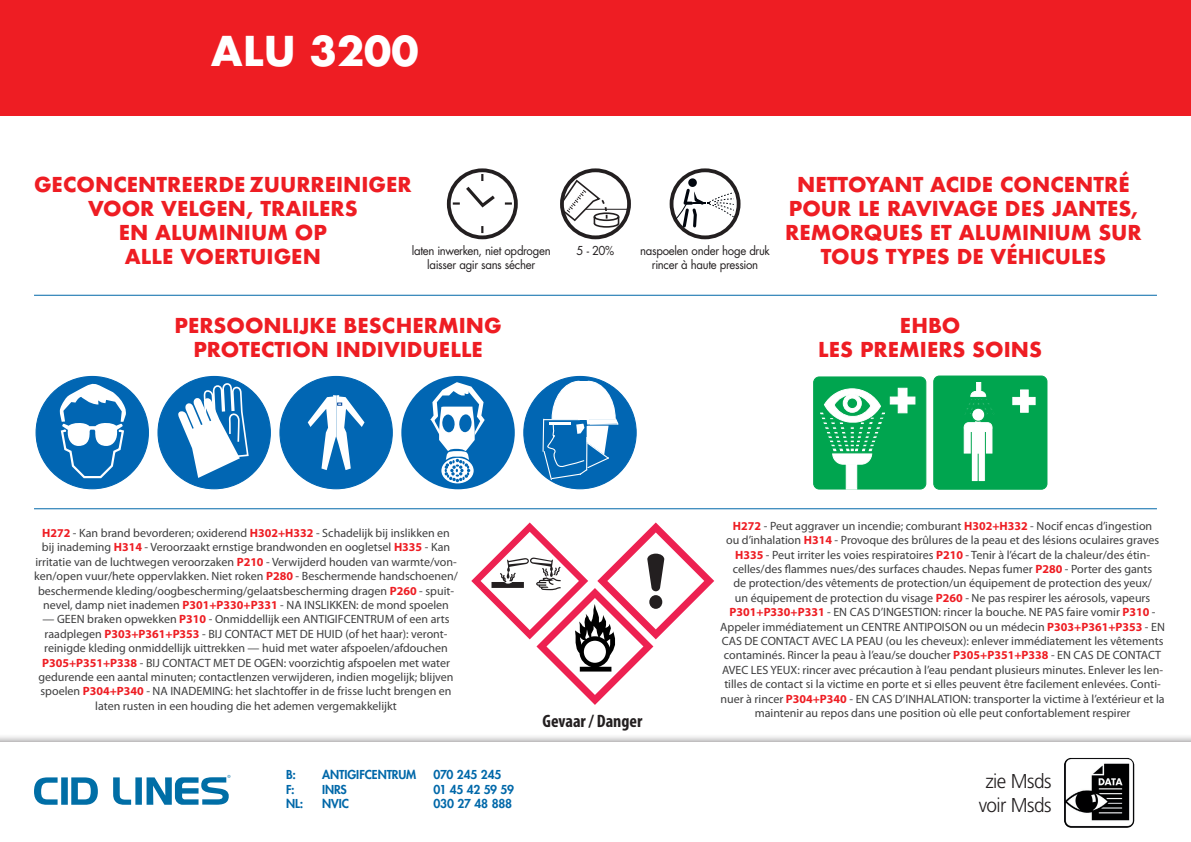
<style>
.page{position:relative;width:1191px;height:842px;background:#fff}
.page>*{position:absolute;margin:0;border:0;box-sizing:border-box;transform-origin:0 0}
.t1{font:700 40px "Futura";color:#fff}
.t2{font:700 20px/24px "Futura";color:#ee1d23;text-align:center}
.t3{font:300 20px/24px "Frutiger LT Std";letter-spacing:-.03em;color:#231f20;text-align:center;scale:.95 1}
.t4{font:700 condensed 18px "Myriad Pro";color:#231f20}
.t5{font:12px/14.4px "Myriad Pro";color:#3e3e3f;text-align:center}
.t6{font:12px/14.4px "Futura";letter-spacing:-.025em;color:#231f20;text-align:center;scale:.95 1}
.t7{font:800 12px "Futura";letter-spacing:-.01em;color:#0068a9}
.s1{font-weight:700;color:#ee1d23}
</style>
<div class="page">
<div style="left:0;top:733px;width:1191px;height:109px;background:#231f20;opacity:.75"></div>
<div style="left:0;top:743px;width:1191px;height:99px;background:#fff"></div>
<img style="left:1064px;top:758px;width:70px;height:70px">
<div style="left:0;top:0;width:1191px;height:116px;background:#ee1d23"></div>
<svg style="left:34px;top:777px;width:64px;height:28px"></svg>
<svg style="left:113px;top:775px;width:117px;height:30px"></svg>
<div style="left:36px;top:376px;width:112px;height:113px;background:#0166b3;border-radius:50%"></div>
<svg style="left:59px;top:382px;width:67px;height:97px"></svg>
<div style="left:933px;top:376px;width:114px;height:113px;background:#00a54f;border-radius:6px"></div>
<div style="left:933px;top:376px;width:114px;height:113px;border:1px solid #00a54f;border-radius:6px"></div>
<div style="left:1020px;top:390px;width:8px;height:22px;background:#fff"></div>
<div style="left:1012px;top:397px;width:23px;height:8px;background:#fff;border:1px solid #fff"></div>
<svg style="left:964px;top:430px;width:28px;height:23px"></svg>
<div style="left:971px;top:425px;width:14px;height:57px;background:#fff;border:1px solid #00a54f"></div>
<div style="left:964px;top:423px;width:28px;height:8px;background:#fff;border-radius:4px"></div>
<div style="left:964px;top:422px;width:28px;height:10px;border:1px solid #fff;border-radius:4px"></div>
<svg style="left:978px;top:454px;width:1px;height:28px"></svg>
<svg style="left:976px;top:382px;width:5px;height:9px"></svg>
<svg style="left:970px;top:391px;width:15px;height:15px"></svg>
<div style="left:970px;top:391px;width:15px;height:15px;border:1px solid #fff;border-radius:5px"></div>
<div style="left:967px;top:397px;width:23px;height:10px;background:#00a54f"></div>
<svg style="left:965px;top:398px;width:27px;height:26px"></svg>
<hr style="left:965px;top:400px;width:28px;height:2px;background:#00a54f">
<hr style="left:965px;top:405px;width:28px;height:2px;background:#00a54f">
<div style="left:813px;top:377px;width:112px;height:112px;background:#00a54f;border-radius:6px"></div>
<div style="left:813px;top:377px;width:113px;height:112px;border:1px solid #00a54f;border-radius:6px"></div>
<div style="left:898px;top:388px;width:9px;height:25px;background:#fff;border:1px solid #fff"></div>
<div style="left:890px;top:397px;width:25px;height:7px;background:#fff"></div>
<div style="left:832px;top:437px;width:39px;height:27px;background:#fff;border-radius:11px"></div>
<div style="left:832px;top:437px;width:40px;height:27px;border:1px solid #fff;border-radius:11px"></div>
<svg style="left:832px;top:451px;width:40px;height:2px"></svg>
<div style="left:846px;top:464px;width:11px;height:25px;background:#fff;border:1px solid #fff"></div>
<svg style="left:820px;top:389px;width:64px;height:62px"></svg>
<div style="left:843px;top:394px;width:18px;height:18px;background:#fff;border-radius:50%"></div>
<div style="left:843px;top:394px;width:18px;height:18px;border:1px solid #fff;border-radius:50%"></div>
<hr style="left:820px;top:424px;width:68px;height:3px;background:#00a54f">
<hr style="left:823px;top:429px;width:61px;height:3px;background:#00a54f">
<div style="left:822px;top:434px;width:59px;height:2px;background:#00a54f;border:1px solid #00a54f"></div>
<hr style="left:823px;top:438px;width:56px;height:2px;background:#00a54f">
<div style="left:825px;top:442px;width:51px;height:2px;background:#00a54f;border:1px solid #00a54f"></div>
<div style="left:844px;top:395px;width:16px;height:16px;background:#fff;border-radius:50%"></div>
<div style="left:844px;top:395px;width:16px;height:16px;border:1px solid #fff;border-radius:50%"></div>
<div style="left:847px;top:398px;width:10px;height:11px;background:#00a54f;border-radius:50%"></div>
<div style="left:846px;top:398px;width:11px;height:11px;border:1px solid #fff;border-radius:50%"></div>
<hr style="left:829px;top:447px;width:45px;height:1px;background:#00a54f">
<div style="left:158px;top:376px;width:112px;height:113px;background:#0166b3;border-radius:50%"></div>
<svg style="left:178px;top:382px;width:72px;height:96px"></svg>
<div style="left:280px;top:376px;width:112px;height:113px;background:#0166b3;border-radius:50%"></div>
<svg style="left:308px;top:395px;width:56px;height:75px"></svg>
<div style="left:401px;top:376px;width:114px;height:113px;background:#0166b3;border-radius:50%"></div>
<div style="left:441px;top:458px;width:32px;height:25px;background:#fff;border-radius:50%"></div>
<svg style="left:430px;top:382px;width:55px;height:100px"></svg>
<div style="left:524px;top:376px;width:112px;height:113px;background:#0166b3;border-radius:50%"></div>
<svg style="left:543px;top:376px;width:75px;height:104px"></svg>
<hr style="left:549px;top:422px;width:22px;height:3px;background:#fff">
<svg style="left:471px;top:522px;width:243px;height:183px"></svg>
<hr style="left:34px;top:295px;width:1123px;height:1px;background:#0068a9">
<hr style="left:34px;top:508px;width:1123px;height:1px;background:#0068a9">
<div style="left:447px;top:168px;width:71px;height:71px;border:4px solid #231f20;border-radius:50%"></div>
<svg style="left:481px;top:226px;width:2px;height:7px"></svg>
<svg style="left:505px;top:202px;width:7px;height:3px"></svg>
<svg style="left:453px;top:174px;width:45px;height:34px"></svg>
<svg style="left:562px;top:171px;width:67px;height:67px"></svg>
<hr style="left:562px;top:209px;width:66px;height:1px;background:#231f20">
<svg style="left:560px;top:178px;width:60px;height:50px"></svg>
<div style="left:560px;top:168px;width:71px;height:71px;border:4px solid #231f20;border-radius:50%"></div>
<svg style="left:671px;top:170px;width:67px;height:67px"></svg>
<div style="left:669px;top:168px;width:71px;height:71px;border:4px solid #231f20;border-radius:50%"></div>
<div style="left:688px;top:178px;width:9px;height:9px;background:#01060e;border-radius:50%"></div>
<svg style="left:674px;top:187px;width:60px;height:43px"></svg>
<h1 class="t1" style="left:211px;top:22px;width:209px">ALU 3200</h1>
<h2 class="t2" style="left:34px;top:173px;width:379px">GECONCENTREERDE ZUURREINIGER<br>VOOR VELGEN, TRAILERS<br>EN ALUMINIUM OP<br>ALLE VOERTUIGEN</h2>
<h2 class="t2" style="left:785px;top:173px;width:358px">NETTOYANT ACIDE CONCENTRÉ<br>POUR LE RAVIVAGE DES JANTES,<br>REMORQUES ET ALUMINIUM SUR<br>TOUS TYPES DE VÉHICULES</h2>
<p class="t6" style="left:412px;top:243px;width:148px">laten inwerken, niet opdrogen laisser agir sans sécher</p>
<p class="t6" style="left:576px;top:243px;width:41px">5 - 20%</p>
<p class="t6" style="left:640px;top:243px;width:138px">naspoelen onder hoge druk rincer à haute pression</p>
<h2 class="t2" style="left:174px;top:313px;width:329px">PERSOONLIJKE BESCHERMING<br>PROTECTION INDIVIDUELLE</h2>
<h2 class="t2" style="left:818px;top:313px;width:225px">EHBO<br>LES PREMIERS SOINS</h2>
<p class="t5" style="left:34px;top:526px;width:425px"><span class="s1">H272</span> - Kan brand bevorderen; oxiderend <span class="s1">H302+H332</span> - Schadelijk bij inslikken en<br>bij inademing <span class="s1">H314</span> - Veroorzaakt ernstige brandwonden en oogletsel <span class="s1">H335</span> - Kan irritatie van de luchtwegen veroorzaken <span class="s1">P210</span> - Verwijderd houden van warmte/von&shy;ken/open vuur/hete oppervlakken. Niet roken <span class="s1">P280</span> - Beschermende handschoenen/ beschermende kleding/oogbescherming/gelaatsbescherming dragen <span class="s1">P260</span> - spuit&shy;nevel, damp niet inademen <span class="s1">P301+P330+P331</span> - NA INSLIKKEN: de mond spoelen</p>
<p class="t5" style="left:38px;top:612px;width:417px">— GEEN braken opwekken <span class="s1">P310</span> - Onmiddellijk een ANTIGIFCENTRUM of een arts raadplegen <span class="s1">P303+P361+P353</span> - BIJ CONTACT MET DE HUID (of het haar): veront&shy;reinigde kleding onmiddellijk uittrekken — huid met water afspoelen/afdouchen <span class="s1">P305+P351+P338</span> - BIJ CONTACT MET DE OGEN: voorzichtig afspoelen met water gedurende een aantal minuten; contactlenzen verwijderen, indien mogelijk; blijven spoelen <span class="s1">P304+P340</span> - NA INADEMING: het slachtoffer in de frisse lucht brengen en laten rusten in een houding die het ademen vergemakkelijkt</p>
<p class="t7" style="left:286px;top:767px;width:11px">B:</p>
<p class="t7" style="left:322px;top:767px;width:96px">ANTIGIFCENTRUM</p>
<p class="t7" style="left:433px;top:767px;width:69px">070 245 245</p>
<p class="t7" style="left:286px;top:781px;width:10px">F:</p>
<p class="t7" style="left:322px;top:781px;width:26px">INRS</p>
<p class="t7" style="left:433px;top:781px;width:82px">01 45 42 59 59</p>
<p class="t7" style="left:286px;top:796px;width:19px">NL:</p>
<p class="t7" style="left:322px;top:796px;width:28px">NVIC</p>
<p class="t7" style="left:433px;top:796px;width:80px">030 27 48 888</p>
<h3 class="t4" style="left:542px;top:709px;width:101px">Gevaar / Danger</h3>
<p class="t5" style="left:720px;top:519px;width:446px"><span class="s1">H272</span> - Peut aggraver un incendie; comburant <span class="s1">H302+H332</span> - Nocif encas d’ingestion<br>ou d’inhalation <span class="s1">H314</span> - Provoque des brûlures de la peau et des lésions oculaires graves <span class="s1">H335</span> - Peut irriter les voies respiratoires <span class="s1">P210</span> - Tenir à l’écart de la chaleur/des étin&shy;celles/des flammes nues/des surfaces chaudes. Nepas fumer <span class="s1">P280</span> - Porter des gants<br>de protection/des vêtements de protection/un équipement de protection des yeux/<br>un équipement de protection du visage <span class="s1">P260</span> - Ne pas respirer les aérosols, vapeurs <span class="s1">P301+P330+P331</span> - EN CAS D’INGESTION: rincer la bouche. NE PAS faire vomir <span class="s1">P310</span> - Appeler immédiatement un CENTRE ANTIPOISON ou un médecin <span class="s1">P303+P361+P353</span> - EN CAS DE CONTACT AVEC LA PEAU (ou les cheveux): enlever immédiatement les vêtements contaminés. Rincer la peau à l’eau/se doucher <span class="s1">P305+P351+P338</span> - EN CAS DE CONTACT AVEC LES YEUX: rincer avec précaution à l’eau pendant plusieurs minutes. Enlever les len&shy;tilles de contact si la victime en porte et si elles peuvent être facilement enlevées. Conti&shy;nuer à rincer <span class="s1">P304+P340</span> - EN CAS D’INHALATION: transporter la victime à l’extérieur et la maintenir au repos dans une position où elle peut confortablement respirer</p>
<h2 class="t3" style="left:978px;top:769px;width:78px">zie Msds voir Msds</h2>
</div>
